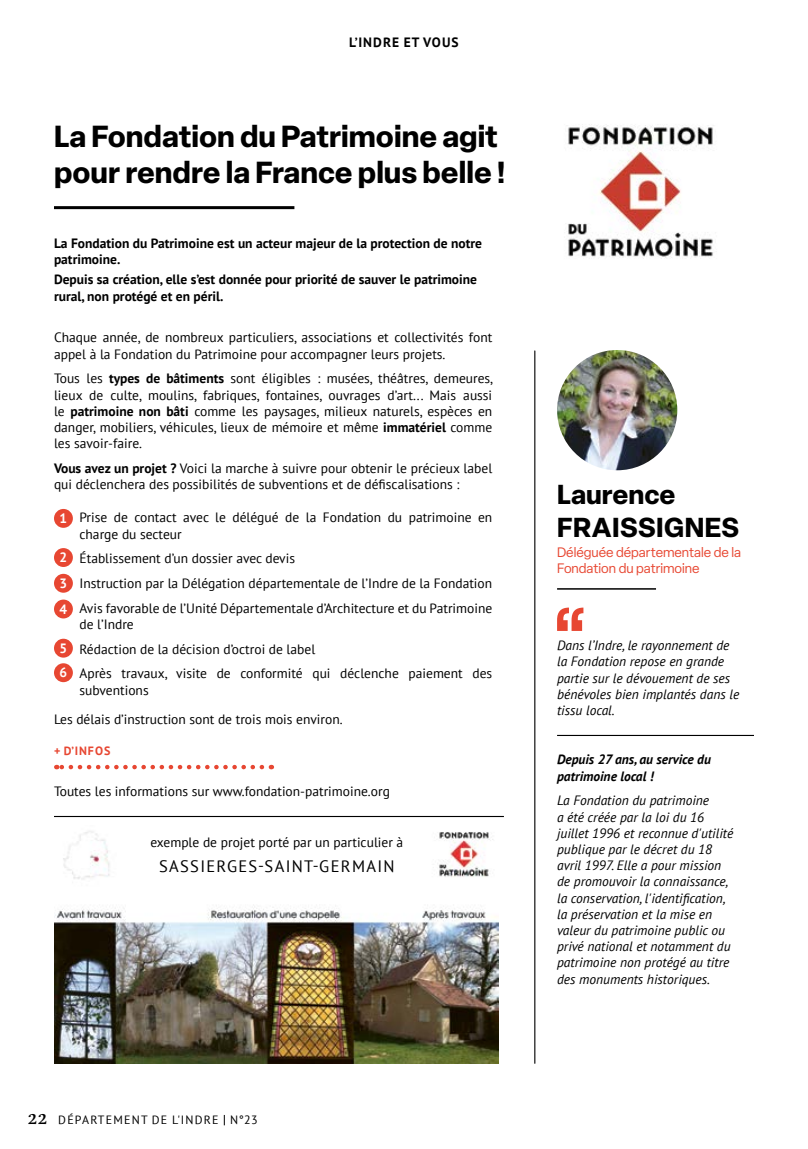
<style>
.page{position:relative;width:808px;height:1149px;background:#fff}
.page>*{position:absolute;margin:0;border:0;box-sizing:border-box;transform-origin:0 0}
.MadeInIndre_Titre{font:700 30px/36px "Elza";color:#000}
.Cantons_Commune{font:700 27px/32.4px "Elza";letter-spacing:.01em;color:#000}
.Labeur_Texte{font:16.5px "PT Sans";letter-spacing:.08em;color:#000}
.Labeur_Texte-2{font:13.5px/16.2px "PT Sans";color:#000}
.MadeInIndre_Titre-2{font:italic 13.5px/16.2px "PT Sans";color:#000}
.Labeur_Texte-3{font:700 13.5px/16.2px "PT Sans";color:#000}
.Cantons_Commune-2{font:13.5px/16.2px "Elza";color:#e74732}
.MadeInIndre_Titre-3{font:italic 700 13.5px/16.2px "PT Sans";color:#000}
.Rubrique_Titre{font:700 13.5px "PT Sans";letter-spacing:.08em;color:#000}
.MadeInIndre_Titre-4{font:700 13.5px "PT Sans";color:#fff}
.t1{font:12px "PT Sans";letter-spacing:.1em;color:#000}
.Labeur_Texte-4{font:700 12px "PT Sans";letter-spacing:.08em;color:#e74732}
.s1{font-weight:700}
.s2{font-family:"Maecenas";font-weight:500;font-size:19.5px}
</style>
<div class="page">
<svg style="left:56px;top:764px;width:206px;height:5px"></svg>
<hr style="left:54px;top:206px;width:240px;height:3px;background:#000">
<img style="left:568px;top:125px;width:146px;height:134px">
<hr style="left:557px;top:588px;width:99px;height:1px;background:#000">
<hr style="left:557px;top:734px;width:197px;height:1px;background:#000">
<hr style="left:54px;top:815px;width:450px;height:1px;background:#000">
<img style="left:557px;top:350px;width:120px;height:120px;border-radius:60px">
<svg style="left:557px;top:607px;width:26px;height:23px"></svg>
<hr style="left:534px;top:351px;width:1px;height:711px;background:#000">
<div style="left:54px;top:509px;width:19px;height:18px;background:#e74732;border-radius:50%"></div>
<div style="left:54px;top:548px;width:19px;height:19px;background:#e74732;border-radius:50%"></div>
<div style="left:54px;top:573px;width:19px;height:19px;background:#e74732;border-radius:50%"></div>
<div style="left:54px;top:599px;width:19px;height:19px;background:#e74732;border-radius:50%"></div>
<div style="left:54px;top:638px;width:19px;height:19px;background:#e74732;border-radius:50%"></div>
<div style="left:54px;top:663px;width:19px;height:19px;background:#e74732;border-radius:50%"></div>
<img style="left:54px;top:831px;width:444px;height:232px">
<div style="left:137px;top:836px;width:282px;height:60px;background:#fff"></div>
<p class="Rubrique_Titre" style="left:349px;top:34px;width:111px">L’INDRE ET VOUS</p>
<p class="MadeInIndre_Titre" style="left:54px;top:117px;width:453px">La Fondation du Patrimoine agit pour rendre la France plus belle !</p>
<p class="Labeur_Texte-3" style="left:54px;top:234px;width:429px">La Fondation du Patrimoine est un acteur majeur de la protection de notre patrimoine.</p>
<p class="Labeur_Texte-3" style="left:54px;top:271px;width:425px">Depuis sa création, elle s’est donnée pour priorité de sauver le patrimoine rural, non protégé et en péril.</p>
<p class="Labeur_Texte-2" style="left:54px;top:329px;width:440px">Chaque année, de nombreux particuliers, associations et collectivités font appel à la Fondation du Patrimoine pour accompagner leurs projets.</p>
<p class="Labeur_Texte-2" style="left:54px;top:370px;width:441px;text-align:justify">Tous les <span class="s1">types de bâtiments</span> sont éligibles : musées, théâtres, demeures, lieux de culte, moulins, fabriques, fontaines, ouvrages d’art... Mais aussi le <span class="s1">patrimoine non bâti</span> comme les paysages, milieux naturels, espèces en danger, mobiliers, véhicules, lieux de mémoire et même <span class="s1">immatériel</span> comme les savoir-faire.</p>
<p class="Labeur_Texte-2" style="left:54px;top:459px;width:440px"><span class="s1">Vous avez un projet ?</span> Voici la marche à suivre pour obtenir le précieux label qui déclenchera des possibilités de subventions et de défiscalisations :</p>
<p class="Labeur_Texte-2" style="left:80px;top:509px;width:414px">Prise de contact avec le délégué de la Fondation du patrimoine en charge du secteur</p>
<p class="Labeur_Texte-2" style="left:80px;top:550px;width:217px">Établissement d’un dossier avec devis</p>
<p class="Labeur_Texte-2" style="left:80px;top:574px;width:414px">Instruction par la Délégation départementale de l’Indre de la Fondation</p>
<p class="Labeur_Texte-2" style="left:80px;top:599px;width:414px">Avis favorable de l’Unité Départementale d’Architecture et du Patrimoine de l’Indre</p>
<p class="Labeur_Texte-2" style="left:80px;top:640px;width:237px">Rédaction de la décision d’octroi de label</p>
<p class="Labeur_Texte-2" style="left:80px;top:665px;width:414px">Après travaux, visite de conformité qui déclenche paiement des subventions</p>
<p class="Labeur_Texte-2" style="left:54px;top:710px;width:290px">Les délais d’instruction sont de trois mois environ.</p>
<p class="MadeInIndre_Titre-4" style="left:60px;top:509px;width:9px">1</p>
<p class="MadeInIndre_Titre-4" style="left:60px;top:548px;width:9px">2</p>
<p class="MadeInIndre_Titre-4" style="left:60px;top:574px;width:9px">3</p>
<p class="MadeInIndre_Titre-4" style="left:60px;top:600px;width:9px">4</p>
<p class="MadeInIndre_Titre-4" style="left:60px;top:639px;width:9px">5</p>
<p class="MadeInIndre_Titre-4" style="left:60px;top:663px;width:9px">6</p>
<p class="Labeur_Texte-4" style="left:54px;top:743px;width:58px">+ D’INFOS</p>
<p class="Labeur_Texte-2" style="left:54px;top:782px;width:337px">Toutes les informations sur www.fondation-patrimoine.org</p>
<p class="Labeur_Texte-2" style="left:150px;top:833px;width:254px">exemple de projet porté par un particulier à</p>
<p class="Labeur_Texte" style="left:159px;top:855px;width:237px">SASSIERGES-SAINT-GERMAIN</p>
<p class="t1" style="left:28px;top:1111px;width:231px"><span class="s2">22</span> DÉPARTEMENT DE L'INDRE N°23</p>
<p class="Cantons_Commune" style="left:557px;top:477px;width:184px">Laurence<br>FRAISSIGNES</p>
<p class="Cantons_Commune-2" style="left:557px;top:544px;width:185px">Déléguée départementale de la<br>Fondation du patrimoine</p>
<p class="MadeInIndre_Titre-2" style="left:557px;top:636px;width:184px">Dans l’Indre, le rayonnement de la Fondation repose en grande partie sur le dévouement de ses bénévoles bien implantés dans le tissu local.</p>
<p class="MadeInIndre_Titre-3" style="left:557px;top:751px;width:155px">Depuis 27 ans, au service du patrimoine local !</p>
<p class="MadeInIndre_Titre-2" style="left:557px;top:792px;width:178px">La Fondation du patrimoine<br>a été créée par la loi du 16 juillet 1996 et reconnue d'utilité publique par le décret du 18 avril 1997. Elle a pour mission de promouvoir la connaissance, la conservation, l'identification, la préservation et la mise en valeur du patrimoine public ou privé national et notamment du patrimoine non protégé au titre des monuments historiques.</p>
</div>
